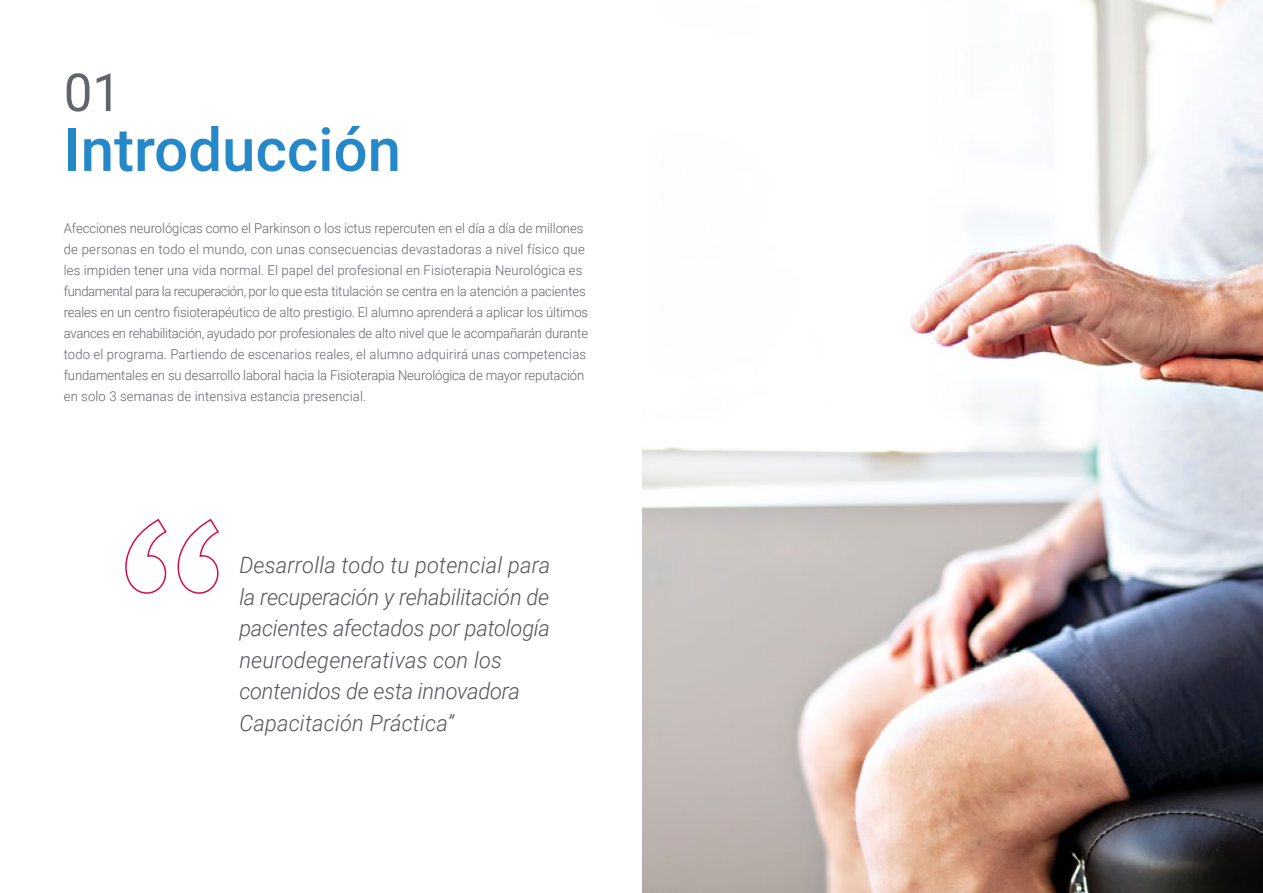
<style>
.page{position:relative;width:1263px;height:893px;background:#fff}
.page>*{position:absolute;margin:0;border:0;box-sizing:border-box;transform-origin:0 0}
.t1{font:500 60px "Roboto";color:#2488c9}
.t2{font:52.5px "Roboto";color:#61646a}
.t3{font:italic 300 22.5px/31.5px "Roboto";letter-spacing:-.01em;color:#52555b}
.t4{font:300 13.5px/21px "Roboto";letter-spacing:-.01em;color:#61646a}
</style>
<div class="page">
<svg style="left:125px;top:518px;width:94px;height:76px"></svg>
<img style="left:642px;top:0;width:621px;height:893px">
<h2 class="t2" style="left:64px;top:56px;width:59px">01</h2>
<h1 class="t1" style="left:64px;top:108px;width:339px">Introducción</h1>
<p class="t4" style="left:64px;top:218px;width:526px">Afecciones neurológicas como el Parkinson o los ictus repercuten en el día a día de millones de personas en todo el mundo, con unas consecuencias devastadoras a nivel físico que les impiden tener una vida normal. El papel del profesional en Fisioterapia Neurológica es fundamental para la recuperación, por lo que esta titulación se centra en la atención a pacientes reales en un centro fisioterapéutico de alto prestigio. El alumno aprenderá a aplicar los últimos avances en rehabilitación, ayudado por profesionales de alto nivel que le acompañarán durante todo el programa. Partiendo de escenarios reales, el alumno adquirirá unas competencias fundamentales en su desarrollo laboral hacia la Fisioterapia Neurológica de mayor reputación en solo 3 semanas de intensiva estancia presencial.</p>
<h3 class="t3" style="left:239px;top:549px;width:312px">Desarrolla todo tu potencial para la recuperación y rehabilitación de pacientes afectados por patología neurodegenerativas con los contenidos de esta innovadora<br>Capacitación Práctica”</h3>
</div>
